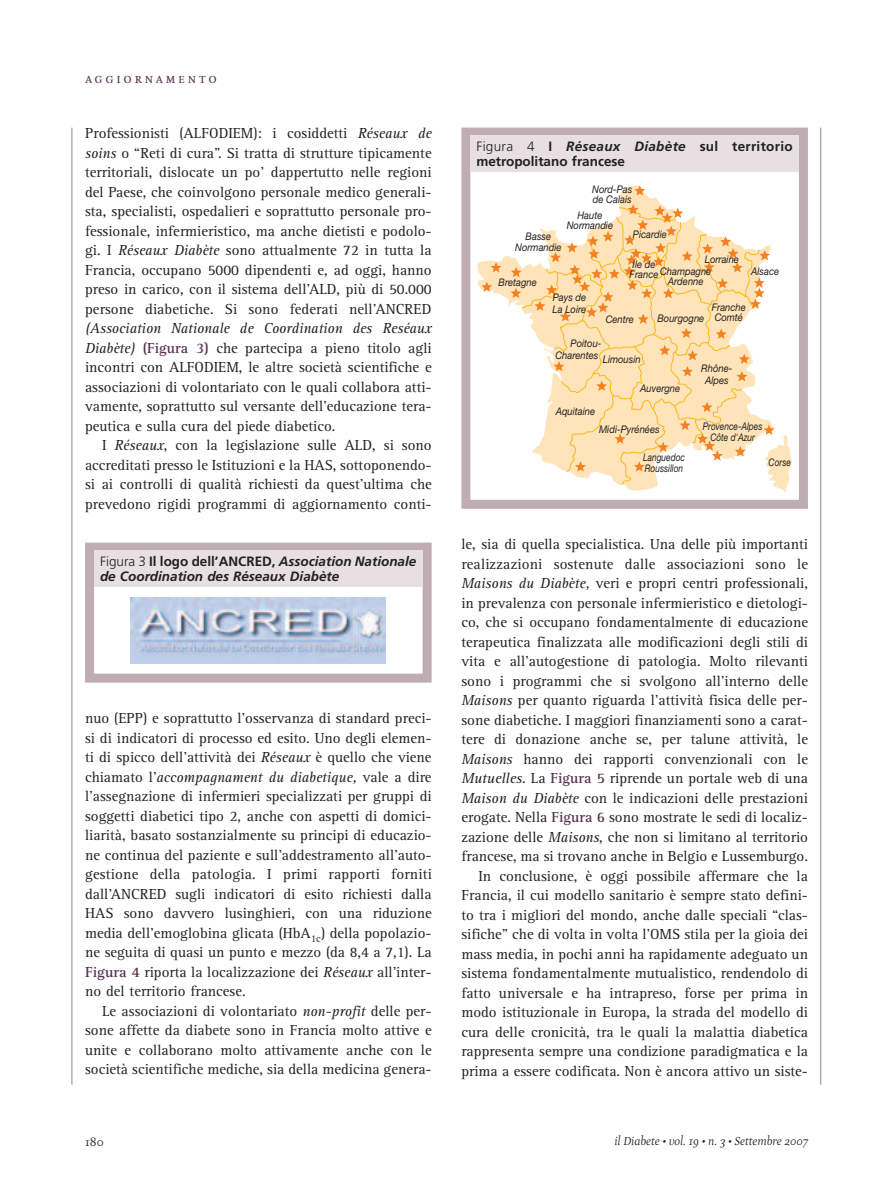
<style>
.page{position:relative;width:893px;height:1191px;background:#fff}
.page>*{position:absolute;margin:0;border:0;box-sizing:border-box;transform-origin:0 0}
.t1{font:15px/19.5px "Rotis Serif";color:#231f20;text-align:justify}
.t2{font:15px "Esta Small Caps";letter-spacing:.185em;color:#593352}
.t3{font:italic 700 13.5px/15px "Frutiger";color:#231f20}
.t4{font:700 13.5px/15px "Frutiger";color:#231f20}
.t5{font:italic 12px "Esta";color:#231f20}
.t6{font:12px "Esta";color:#231f20}
.t7{font:italic 10.5px/10.5px "Helvetica Neue";color:#231f20;scale:.9 1}
.t8{font:italic 10.5px/10.5px "Helvetica Neue";color:#231f20;text-align:center;scale:.8 1}
.s1{font-style:italic}
.s2{font-weight:700;color:#593352}
.s3{font-weight:300;font-style:normal}
.s4{font-style:normal}
.s5{font-weight:300}
</style>
<div class="page">
<img style="left:131px;top:597px;width:255px;height:66px">
<div style="left:85px;top:542px;width:347px;height:140px;border:9px solid #c0adb4"></div>
<div style="left:94px;top:550px;width:328px;height:37px;background:#e7dfe1"></div>
<svg style="left:478px;top:185px;width:183px;height:121px"></svg>
<svg style="left:491px;top:262px;width:10px;height:10px"></svg>
<svg style="left:481px;top:281px;width:11px;height:11px"></svg>
<svg style="left:634px;top:185px;width:11px;height:11px"></svg>
<svg style="left:510px;top:204px;width:281px;height:287px"></svg>
<div style="left:461px;top:128px;width:347px;height:381px;border:9px solid #c0adb4"></div>
<div style="left:470px;top:135px;width:329px;height:37px;background:#e7dfe1"></div>
<hr style="left:820px;top:128px;width:1px;height:956px;background:#9f8390">
<hr style="left:72px;top:128px;width:1px;height:956px;background:#9f8390">
<p class="t2" style="left:85px;top:69px;width:133px">aggiornamento</p>
<p class="t1" style="left:85px;top:125px;width:348px">Professionisti (ALFODIEM): i cosiddetti <span class="s1">Réseaux de soins</span> o “Reti di cura”. Si tratta di strutture tipicamente territoriali, dislocate un po’ dappertutto nelle regioni del Paese, che coinvolgono personale medico generali&shy;sta, specialisti, ospedalieri e soprattutto personale pro&shy;fessionale, infermieristico, ma anche dietisti e podolo&shy;gi. I <span class="s1">Réseaux Diabète</span> sono attualmente 72 in tutta la Francia, occupano 5000 dipendenti e, ad oggi, hanno preso in carico, con il sistema dell’ALD, più di 50.000 persone diabetiche. Si sono federati nell’ANCRED</p>
<p class="t1" style="left:85px;top:320px;width:348px"><span class="s1">(Association Nationale de Coordination des Reséaux Diabète)</span> <span class="s2">(Figura 3)</span> che partecipa a pieno titolo agli incontri con ALFODIEM, le altre società scientifiche e associazioni di volontariato con le quali collabora atti&shy;vamente, soprattutto sul versante dell’educazione tera&shy;peutica e sulla cura del piede diabetico.</p>
<p class="t1" style="left:85px;top:437px;width:348px;text-indent:17px">I <span class="s1">Réseaux</span>, con la legislazione sulle ALD, si sono accreditati presso le Istituzioni e la HAS, sottoponendo&shy;si ai controlli di qualità richiesti da quest’ultima che prevedono rigidi programmi di aggiornamento conti-</p>
<p class="t3" style="left:100px;top:555px;width:318px"><span class="s3">Figura 3</span> <span class="s4">Il logo dell’ANCRED,</span> Association Nationale de Coordination des Réseaux Diabète</p>
<p class="t1" style="left:85px;top:710px;width:348px">nuo (EPP) e soprattutto l’osservanza di standard preci&shy;si di indicatori di processo ed esito. Uno degli elemen&shy;ti di spicco dell’attività dei <span class="s1">Réseaux</span> è quello che viene chiamato l’<span class="s1">accompagnament du diabetique,</span> vale a dire l’assegnazione di infermieri specializzati per gruppi di soggetti diabetici tipo 2, anche con aspetti di domici&shy;liarità, basato sostanzialmente su principi di educazio&shy;ne continua del paziente e sull’addestramento all’auto&shy;gestione della patologia. I primi rapporti forniti dall’ANCRED sugli indicatori di esito richiesti dalla HAS sono davvero lusinghieri, con una riduzione media dell’emoglobina glicata (HbA<sub>1c</sub>) della popolazio&shy;ne seguita di quasi un punto e mezzo (da 8,4 a 7,1). La <span class="s2">Figura 4</span> riporta la localizzazione dei <span class="s1">Réseaux</span> all’inter&shy;no del territorio francese.</p>
<p class="t1" style="left:85px;top:1002px;width:348px;text-indent:17px">Le associazioni di volontariato <span class="s1">non-profit</span> delle per&shy;sone affette da diabete sono in Francia molto attive e unite e collaborano molto attivamente anche con le società scientifiche mediche, sia della medicina genera-</p>
<p class="t4" style="left:476px;top:140px;width:318px"><span class="s5">Figura 4</span> I <span class="s1">Réseaux Diabète</span> sul territorio metropolitano francese</p>
<p class="t7" style="left:592px;top:185px;width:46px">Nord-Pas de Calais</p>
<p class="t7" style="left:567px;top:211px;width:53px;text-align:center">Haute<br>Normandie</p>
<p class="t7" style="left:633px;top:230px;width:39px">Picardie</p>
<p class="t7" style="left:515px;top:232px;width:53px;text-align:center">Basse<br>Normandie</p>
<p class="t7" style="left:499px;top:278px;width:44px">Bretagne</p>
<p class="t7" style="left:660px;top:254px;width:89px;line-height:11.9px;text-indent:45px">Lorraine<br>Champagne</p>
<p class="t7" style="left:668px;top:277px;width:41px">Ardenne</p>
<p class="t7" style="left:630px;top:260px;width:34px">Ile de<br>France</p>
<p class="t7" style="left:751px;top:267px;width:33px">Alsace</p>
<p class="t7" style="left:553px;top:292px;width:39px;line-height:12px">Pays de<br>La Loire</p>
<p class="t7" style="left:657px;top:314px;width:54px">Bourgogne</p>
<p class="t7" style="left:712px;top:303px;width:39px">Franche<br>Comté</p>
<p class="t7" style="left:606px;top:315px;width:33px">Centre</p>
<p class="t7" style="left:603px;top:355px;width:44px">Limousin</p>
<p class="t7" style="left:555px;top:338px;width:53px;line-height:12px;text-indent:15px">Poitou-<br>Charentes</p>
<p class="t7" style="left:701px;top:363px;width:36px;line-height:12px;text-align:center">Rhône-<br>Alpes</p>
<p class="t7" style="left:640px;top:384px;width:46px">Auvergne</p>
<p class="t7" style="left:556px;top:407px;width:45px">Aquitaine</p>
<p class="t7" style="left:599px;top:425px;width:69px">Midi-Pyrénées</p>
<p class="t8" style="left:643px;top:453px;width:54px;text-align:left">Languedoc<br>Roussillon</p>
<p class="t8" style="left:703px;top:422px;width:76px">Provence-Alpes<br>Côte d'Azur</p>
<p class="t8" style="left:769px;top:458px;width:29px">Corse</p>
<p class="t1" style="left:461px;top:536px;width:348px;text-align:right">le, sia di quella specialistica. Una delle più importanti realizzazioni sostenute dalle associazioni sono le <span class="s1">Maisons du Diabète,</span> veri e propri centri professionali, in prevalenza con personale infermieristico e dietologi&shy;co, che si occupano fondamentalmente di educazione terapeutica finalizzata alle modificazioni degli stili di vita e all’autogestione di patologia. Molto rilevanti sono i programmi che si svolgono all’interno delle <span class="s1">Maisons</span> per quanto riguarda l’attività fisica delle per&shy;sone diabetiche. I maggiori finanziamenti sono a carat&shy;tere di donazione anche se, per talune attività, le <span class="s1">Maisons</span> hanno dei rapporti convenzionali con le <span class="s1">Mutuelles</span>. La <span class="s2">Figura 5</span> riprende un portale web di una <span class="s1">Maison du Diabète</span> con le indicazioni delle prestazioni erogate. Nella <span class="s2">Figura 6</span> sono mostrate le sedi di localiz&shy;zazione delle <span class="s1">Maisons</span>, che non si limitano al territorio francese, ma si trovano anche in Belgio e Lussemburgo.<br>In conclusione, è oggi possibile affermare che la Francia, il cui modello sanitario è sempre stato defini&shy;to tra i migliori del mondo, anche dalle speciali “clas&shy;sifiche” che di volta in volta l’OMS stila per la gioia dei mass media, in pochi anni ha rapidamente adeguato un sistema fondamentalmente mutualistico, rendendolo di fatto universale e ha intrapreso, forse per prima in modo istituzionale in Europa, la strada del modello di cura delle cronicità, tra le quali la malattia diabetica rappresenta sempre una condizione paradigmatica e la prima a essere codificata. Non è ancora attivo un siste-</p>
<p class="t6" style="left:85px;top:1135px;width:20px">180</p>
<p class="t5" style="left:614px;top:1133px;width:195px">il Diabete • vol. 19 • n. 3 • Settembre 2007</p>
</div>
